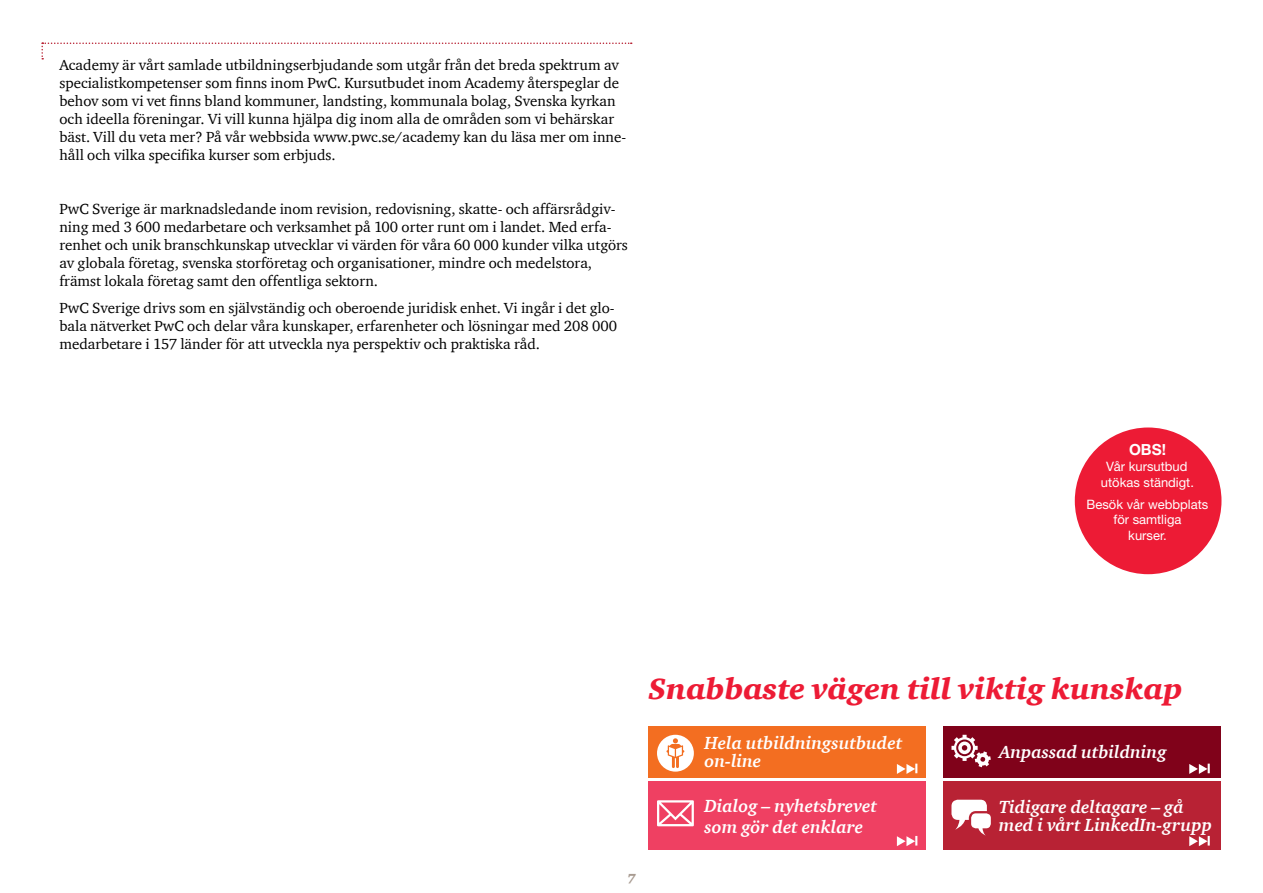
<style>
.page{position:relative;width:1263px;height:893px;background:#fff}
.page>*{position:absolute;margin:0;border:0;box-sizing:border-box;transform-origin:0 0}
.t1{font:italic 900 30px "ITC Charter Com";color:#ed1b35}
.t2{font:italic 700 18px/18px "ITC Charter Com";color:#fff}
.t3{font:700 15.3px "Helvetica Neue";color:#fff}
.t4{font:15px/18px "ITC Charter Com";color:#000}
.t5{font:italic 900 13.5px "ITC Charter Com";color:#a89b91}
.t6{font:13.05px/15.6px "Helvetica Neue";color:#fff;text-align:center}
</style>
<div class="page">
<div style="left:648px;top:726px;width:278px;height:51px;background:#f36e21"></div>
<div style="left:648px;top:781px;width:278px;height:69px;background:#ef4062"></div>
<div style="left:943px;top:726px;width:277px;height:51px;background:#80021a"></div>
<div style="left:943px;top:781px;width:277px;height:69px;background:#b82234"></div>
<svg style="left:897px;top:764px;width:20px;height:10px"></svg>
<svg style="left:1189px;top:764px;width:21px;height:10px"></svg>
<svg style="left:897px;top:836px;width:20px;height:10px"></svg>
<svg style="left:1189px;top:836px;width:21px;height:10px"></svg>
<div style="left:1075px;top:427px;width:146px;height:147px;background:#ed1b35;border-radius:50%"></div>
<svg style="left:41px;top:43px;width:591px;height:17px"></svg>
<svg style="left:951px;top:735px;width:40px;height:32px"></svg>
<svg style="left:657px;top:735px;width:37px;height:37px"></svg>
<svg style="left:657px;top:800px;width:37px;height:26px"></svg>
<svg style="left:951px;top:800px;width:40px;height:35px"></svg>
<p class="t4" style="left:59px;top:55px;width:568px">Academy är vårt samlade utbildningserbjudande som utgår från det breda spektrum av specialistkompetenser som finns inom PwC. Kursutbudet inom Academy återspeglar de behov som vi vet finns bland kommuner, landsting, kommunala bolag, Svenska kyrkan och ideella föreningar. Vi vill kunna hjälpa dig inom alla de områden som vi behärskar bäst. Vill du veta mer? På vår webbsida www.pwc.se/academy kan du läsa mer om inne&shy;håll och vilka specifika kurser som erbjuds.</p>
<p class="t4" style="left:59px;top:199px;width:570px">PwC Sverige är marknadsledande inom revision, redovisning, skatte- och affärsrådgiv&shy;ning med 3 600 medarbetare och verksamhet på 100 orter runt om i landet. Med erfa&shy;renhet och unik branschkunskap utvecklar vi värden för våra 60 000 kunder vilka utgörs av globala företag, svenska storföretag och organisationer, mindre och medelstora, främst lokala företag samt den offentliga sektorn.</p>
<p class="t4" style="left:59px;top:298px;width:559px">PwC Sverige drivs som en självständig och oberoende juridisk enhet. Vi ingår i det glo&shy;bala nätverket PwC och delar våra kunskaper, erfarenheter och lösningar med 208 000 medarbetare i 157 länder för att utveckla nya perspektiv och praktiska råd.</p>
<p class="t3" style="left:1129px;top:440px;width:38px">OBS!</p>
<p class="t6" style="left:1101px;top:458px;width:95px">Vår kursutbud utökas ständigt.</p>
<p class="t6" style="left:1086px;top:496px;width:123px">Besök vår webbplats för samtliga<br>kurser.</p>
<h1 class="t1" style="left:648px;top:671px;width:535px">Snabbaste vägen till viktig kunskap</h1>
<p class="t2" style="left:704px;top:734px;width:199px">Hela utbildningsutbudet on-line</p>
<p class="t2" style="left:704px;top:795px;width:174px;line-height:21px">Dialog – nyhetsbrevet som gör det enklare</p>
<p class="t2" style="left:999px;top:743px;width:169px">Anpassad utbildning</p>
<p class="t2" style="left:999px;top:798px;width:215px">Tidigare deltagare – gå med i vårt LinkedIn-grupp</p>
<p class="t5" style="left:627px;top:870px;width:10px">7</p>
</div>
